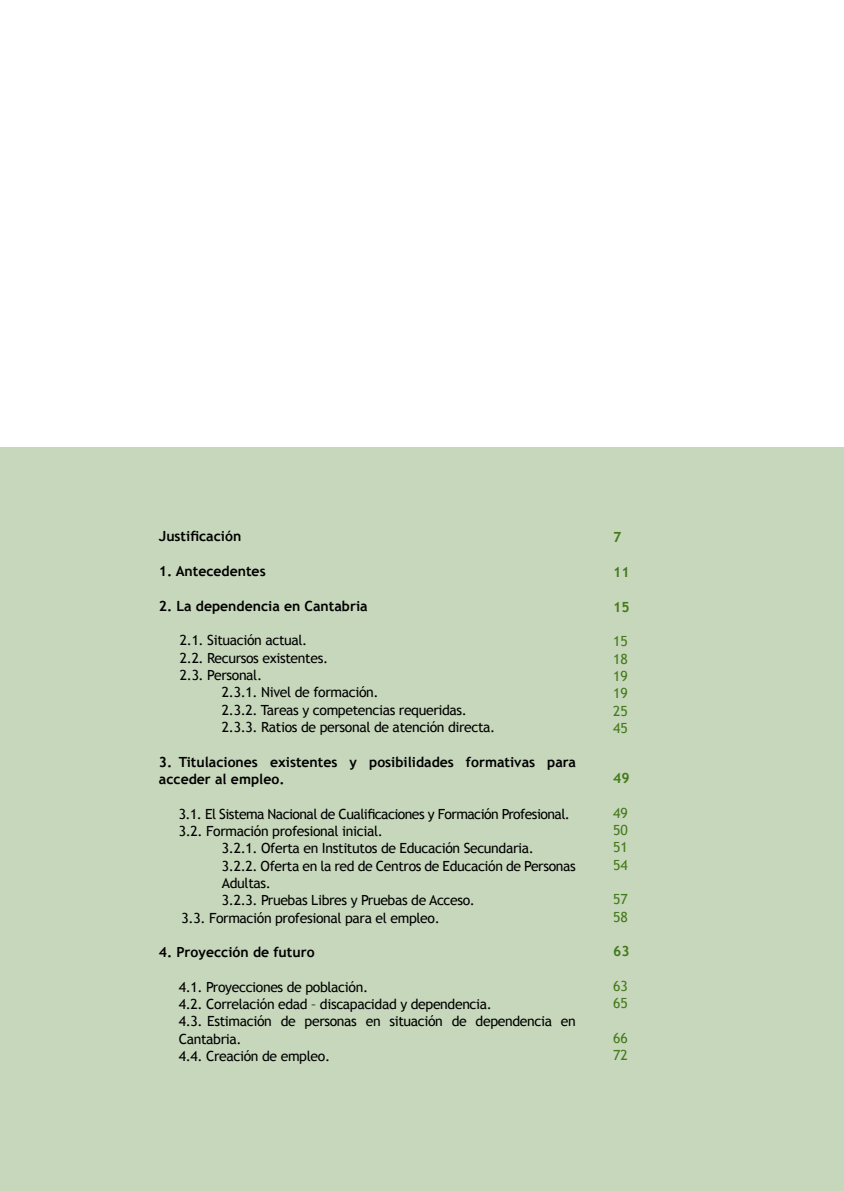
<style>
.page{position:relative;width:844px;height:1191px;background:#fff}
.page>*{position:absolute;margin:0;border:0;box-sizing:border-box;transform-origin:0 0}
.t1{font:14px/17.3px "Trebuchet MS";letter-spacing:-.025em;color:#000}
.t2{font:700 14px/17.3px "Trebuchet MS";color:#000}
.t3{font:14px/17.3px "Trebuchet MS";color:#447a1c}
.t4{font:700 14px "Trebuchet MS";color:#447a1c}
</style>
<div class="page">
<div style="left:0;top:447px;width:843px;height:744px;background:#c7d7bb"></div>
<p class="t2" style="left:159px;top:527px;width:84px">Justificación</p>
<p class="t2" style="left:159px;top:562px;width:108px">1. Antecedentes</p>
<p class="t2" style="left:159px;top:597px;width:210px">2. La dependencia en Cantabria</p>
<p class="t1" style="left:180px;top:632px;width:150px">2.1. Situación actual.<br>2.2. Recursos existentes.<br>2.3. Personal.</p>
<p class="t1" style="left:222px;top:684px;width:275px">2.3.1. Nivel de formación.<br>2.3.2. Tareas y competencias requeridas.<br>2.3.3. Ratios de personal de atención directa.</p>
<p class="t2" style="left:159px;top:753px;width:418px">3. Titulaciones existentes y posibilidades formativas para acceder al empleo.</p>
<p class="t1" style="left:179px;top:805px;width:393px">3.1. El Sistema Nacional de Cualificaciones y Formación Profesional.</p>
<p class="t1" style="left:179px;top:822px;width:206px">3.2. Formación profesional inicial.</p>
<p class="t1" style="left:222px;top:840px;width:313px">3.2.1. Oferta en Institutos de Educación Secundaria.</p>
<p class="t1" style="left:222px;top:857px;width:355px">3.2.2. Oferta en la red de Centros de Educación de Personas</p>
<p class="t1" style="left:222px;top:874px;width:51px">Adultas.</p>
<p class="t1" style="left:222px;top:891px;width:254px">3.2.3. Pruebas Libres y Pruebas de Acceso.</p>
<p class="t1" style="left:181px;top:909px;width:260px">3.3. Formación profesional para el empleo.</p>
<p class="t2" style="left:159px;top:943px;width:157px">4. Proyección de futuro</p>
<p class="t1" style="left:179px;top:978px;width:398px">4.1. Proyecciones de población.<br>4.2. Correlación edad – discapacidad y dependencia.<br>4.3. Estimación de personas en situación de dependencia en Cantabria.<br>4.4. Creación de empleo.</p>
<p class="t4" style="left:613px;top:529px;width:10px">7</p>
<p class="t4" style="left:613px;top:563px;width:18px">11</p>
<p class="t4" style="left:613px;top:598px;width:18px">15</p>
<p class="t3" style="left:613px;top:633px;width:16px;text-align:justify">15<br>18<br>19<br>19<br>25<br>45</p>
<p class="t4" style="left:613px;top:769px;width:18px">49</p>
<p class="t3" style="left:613px;top:804px;width:16px;text-align:justify">49<br>50<br>51<br>54</p>
<p class="t3" style="left:613px;top:891px;width:16px">57<br>58</p>
<p class="t4" style="left:613px;top:942px;width:18px">63</p>
<p class="t3" style="left:613px;top:977px;width:16px">63<br>65</p>
<p class="t3" style="left:613px;top:1029px;width:16px">66<br>72</p>
</div>
